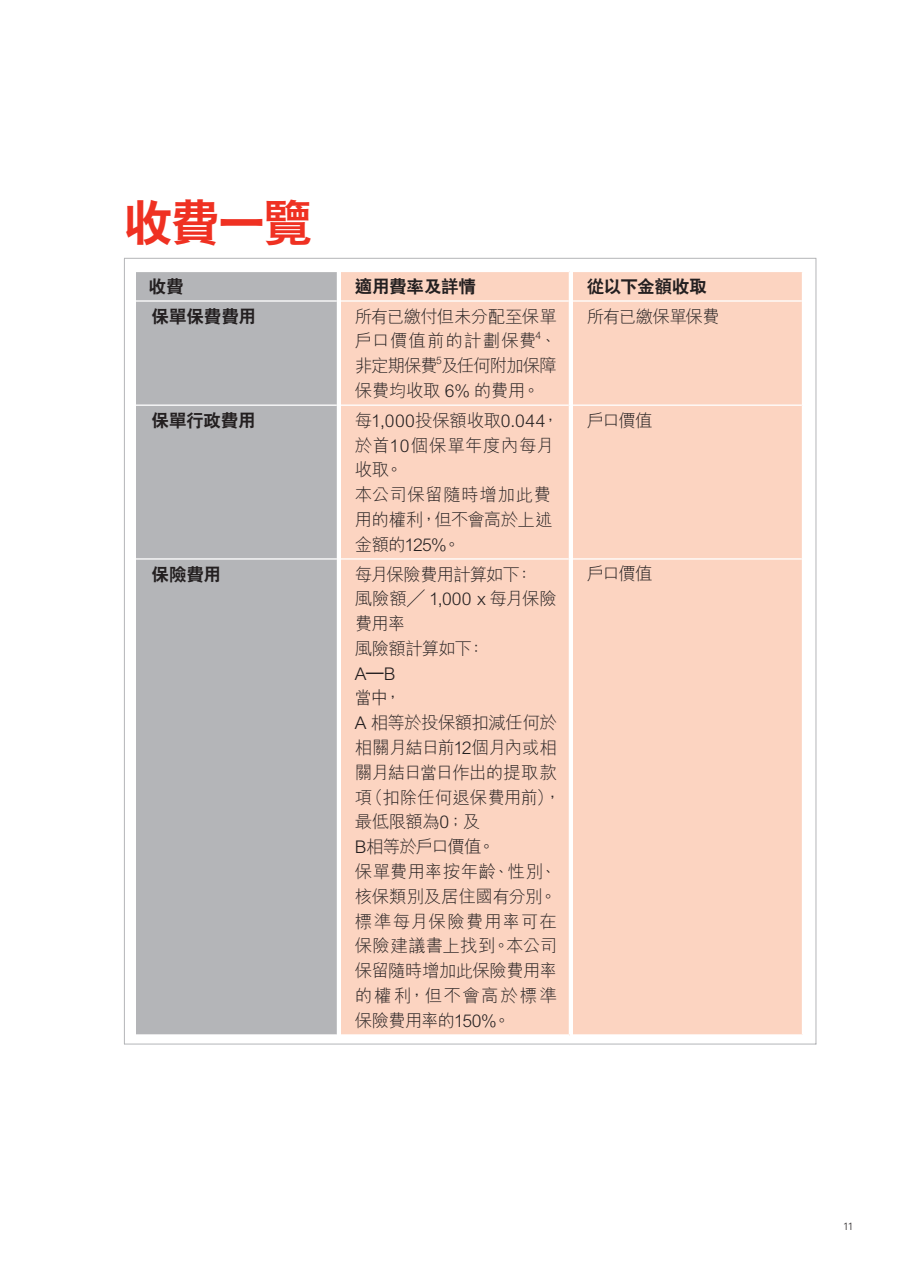
<style>
.page{position:relative;width:918px;height:1265px;background:#fff}
.page>*{position:absolute;margin:0;border:0;box-sizing:border-box;transform-origin:0 0}
.t1{font:800 49px "C Hei 2 HK";color:#ef3122}
.t2{font:300 17.5px/24.8px "M Hei HK";letter-spacing:-.03em;color:#231f20}
.t3{font:300 17.5px/24.8px "M Hei HK";letter-spacing:-.01em;color:#231f20}
.t4{font:800 17.5px "C Hei 2 HK";letter-spacing:-.01em;color:#231f20}
.t5{font:300 17.5px "M Hei HK";letter-spacing:-.055em;color:#231f20}
.t6{font:300 17.5px "M Hei HK";letter-spacing:-.05em;color:#231f20}
.t7{font:300 10.5px "Univers";color:#231f20}
.t8{font:300 10.15px "M Hei HK";color:#231f20}
</style>
<div class="page">
<div style="left:136px;top:271px;width:201px;height:764px;background:#b4b5b8"></div>
<div style="left:342px;top:271px;width:228px;height:764px;background:#fcd4c1"></div>
<hr style="left:124px;top:258px;width:692px;height:1px;background:#b4b5b8">
<hr style="left:124px;top:259px;width:1px;height:785px;background:#b4b5b8">
<hr style="left:815px;top:259px;width:1px;height:785px;background:#b4b5b8">
<hr style="left:124px;top:1044px;width:692px;height:1px;background:#b4b5b8">
<div style="left:573px;top:271px;width:230px;height:764px;background:#fcd4c1"></div>
<hr style="left:133px;top:270px;width:204px;height:2px;background:#fff">
<hr style="left:337px;top:270px;width:232px;height:2px;background:#fff">
<hr style="left:569px;top:270px;width:234px;height:2px;background:#fff">
<hr style="left:135px;top:300px;width:202px;height:2px;background:#fff">
<hr style="left:338px;top:300px;width:231px;height:2px;background:#fff">
<hr style="left:570px;top:300px;width:232px;height:2px;background:#fff">
<hr style="left:570px;top:405px;width:232px;height:1px;background:#fff">
<hr style="left:135px;top:405px;width:202px;height:1px;background:#fff">
<hr style="left:338px;top:405px;width:231px;height:1px;background:#fff">
<svg style="left:569px;top:272px;width:1px;height:29px"></svg>
<hr style="left:569px;top:301px;width:1px;height:104px;background:#fff">
<hr style="left:569px;top:405px;width:1px;height:154px;background:#fff">
<svg style="left:802px;top:272px;width:1px;height:29px"></svg>
<hr style="left:802px;top:301px;width:1px;height:104px;background:#fff">
<hr style="left:802px;top:405px;width:1px;height:154px;background:#fff">
<hr style="left:135px;top:558px;width:202px;height:2px;background:#fff">
<hr style="left:337px;top:558px;width:232px;height:2px;background:#fff">
<hr style="left:133px;top:1034px;width:204px;height:2px;background:#fff">
<hr style="left:337px;top:1034px;width:232px;height:2px;background:#fff">
<hr style="left:569px;top:559px;width:1px;height:475px;background:#fff">
<hr style="left:570px;top:558px;width:232px;height:2px;background:#fff">
<hr style="left:802px;top:559px;width:1px;height:475px;background:#fff">
<hr style="left:569px;top:1034px;width:234px;height:2px;background:#fff">
<h1 class="t1" style="left:124px;top:198px;width:190px">收費一覽</h1>
<p class="t4" style="left:149px;top:277px;width:36px">收費</p>
<p class="t4" style="left:355px;top:277px;width:123px">適用費率及詳情</p>
<p class="t4" style="left:587px;top:277px;width:122px">從以下金額收取</p>
<p class="t4" style="left:151px;top:307px;width:106px">保單保費費用</p>
<p class="t2" style="left:355px;top:303px;width:204px">所有已繳付但未分配至保單戶口價值前的計劃保費、</p>
<p class="t6" style="left:587px;top:307px;width:135px">所有已繳保單保費</p>
<p class="t8" style="left:535px;top:330px;width:7px">4</p>
<p class="t5" style="left:355px;top:357px;width:204px">非定期保費及任何附加保障</p>
<p class="t8" style="left:436px;top:355px;width:7px">5</p>
<p class="t2" style="left:355px;top:378px;width:187px">保費均收取 6% 的費用。</p>
<p class="t4" style="left:151px;top:411px;width:106px">保單行政費用</p>
<p class="t3" style="left:355px;top:408px;width:206px">每1,000投保額收取0.044，於首10個保單年度內每月收取。<br>本公司保留隨時增加此費用的權利，但不會高於上述金額的125%。</p>
<p class="t2" style="left:587px;top:408px;width:67px">戶口價值</p>
<p class="t4" style="left:151px;top:565px;width:71px">保險費用</p>
<p class="t2" style="left:355px;top:561px;width:208px">每月保險費用計算如下：<br>風險額╱ 1,000 x 每月保險費用率<br>風險額計算如下：<br>A–B<br>當中，<br>A 相等於投保額扣減任何於相關月結日前12個月內或相關月結日當日作出的提取款項（扣除任何退保費用前），最低限額為0 ﹔及<br>B相等於戶口價值。<br>保單費用率按年齡、性別、核保類別及居住國有分別。標準每月保險費用率可在保險建議書上找到。本公司保留隨時增加此保險費用率的權利，但不會高於標準保險費用率的150%。</p>
<p class="t2" style="left:587px;top:561px;width:67px">戶口價值</p>
<p class="t7" style="left:843px;top:1220px;width:12px">11</p>
</div>
